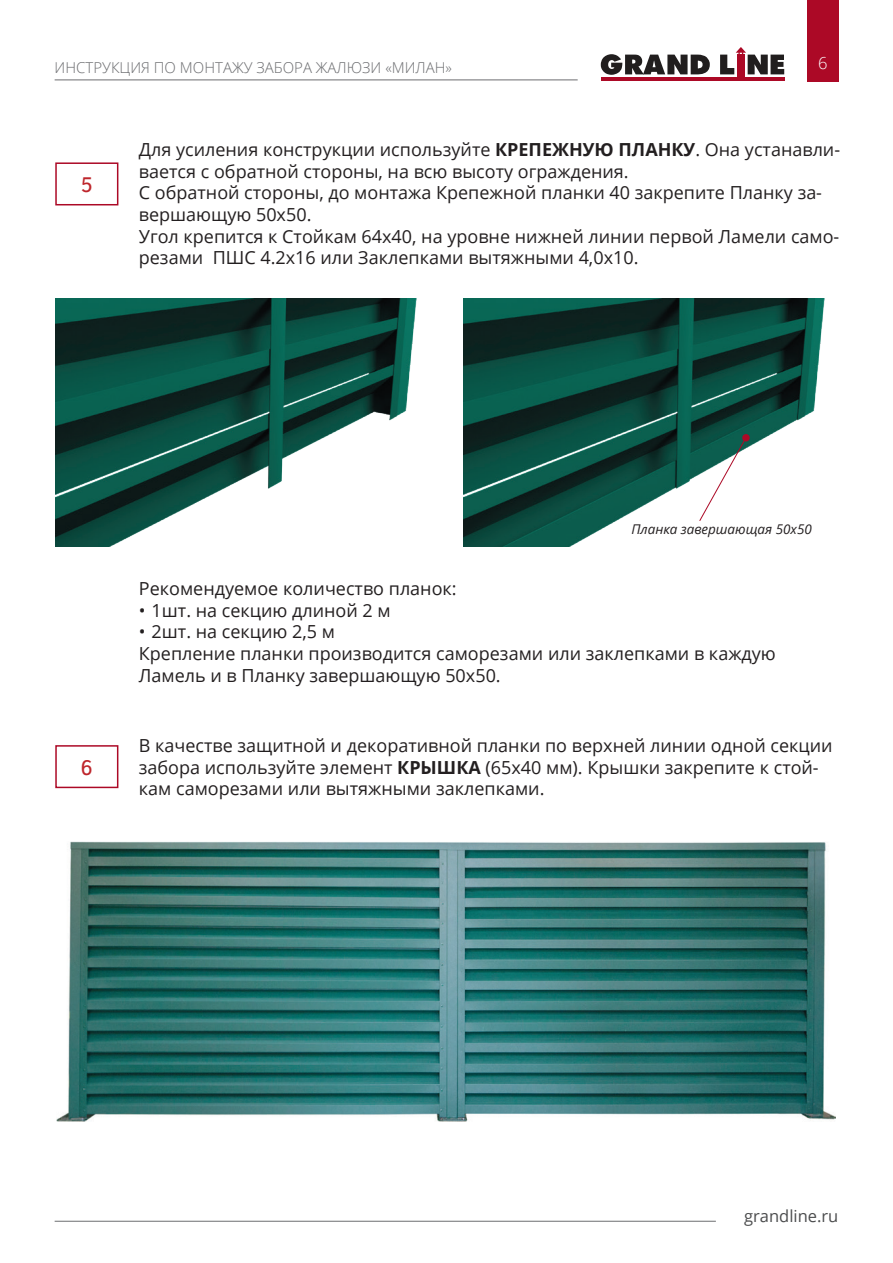
<style>
.page{position:relative;width:893px;height:1263px;background:#fff}
.page>*{position:absolute;margin:0;border:0;box-sizing:border-box;transform-origin:0 0}
.t1{font:21px "Red Ring";color:#be262c}
.t2{font:18px/21.6px "Open Sans";color:#231f20}
.t3{font:16.5px "Open Sans";color:#4b4c4d}
.t4{font:300 16.5px "Open Sans";color:#fff}
.t5{font:300 15px "Open Sans";color:#6c6d70}
.t6{font:italic 13.35px "Open Sans";color:#231f20}
.s1{font-weight:700}
</style>
<div class="page">
<div style="left:807px;top:0;width:31px;height:81px;background:#ac0926"></div>
<div style="left:737px;top:55px;width:7px;height:24px;background:#ac0926"></div>
<hr style="left:601px;top:77px;width:183px;height:3px;background:#ac0926">
<svg style="left:601px;top:54px;width:109px;height:21px"></svg>
<svg style="left:720px;top:47px;width:64px;height:27px"></svg>
<hr style="left:55px;top:80px;width:523px;height:1px;background:#6c6d70">
<hr style="left:55px;top:1221px;width:661px;height:1px;background:#6c6d70">
<div style="left:55px;top:162px;width:63px;height:43px;border:2px solid #ac0926"></div>
<div style="left:55px;top:745px;width:63px;height:43px;border:2px solid #ac0926"></div>
<img style="left:57px;top:842px;width:779px;height:280px">
<img style="left:55px;top:299px;width:362px;height:248px">
<img style="left:463px;top:299px;width:362px;height:248px">
<div style="left:742px;top:434px;width:8px;height:7px;background:#ac0926;border-radius:50%"></div>
<svg style="left:699px;top:437px;width:47px;height:84px"></svg>
<p class="t5" style="left:55px;top:58px;width:399px">ИНСТРУКЦИЯ ПО МОНТАЖУ ЗАБОРА ЖАЛЮЗИ «МИЛАН»</p>
<p class="t4" style="left:818px;top:52px;width:11px">6</p>
<p class="t1" style="left:81px;top:171px;width:13px">5</p>
<p class="t2" style="left:139px;top:138px;width:703px">Для усиления конструкции используйте <span class="s1">КРЕПЕЖНУЮ ПЛАНКУ</span>. Она устанавли&shy;вается с обратной стороны, на всю высоту ограждения.<br>С обратной стороны, до монтажа Крепежной планки 40 закрепите Планку за&shy;вершающую 50х50.<br>Угол крепится к Стойкам 64х40, на уровне нижней линии первой Ламели само&shy;резами ПШС 4.2х16 или Заклепками вытяжными 4,0х10.</p>
<p class="t1" style="left:81px;top:754px;width:13px">6</p>
<p class="t6" style="left:631px;top:520px;width:182px">Планка завершающая 50х50</p>
<p class="t2" style="left:139px;top:577px;width:319px">Рекомендуемое количество планок:</p>
<p class="t2" style="left:139px;top:599px;width:253px">• 1шт. на секцию длиной 2 м</p>
<p class="t2" style="left:139px;top:621px;width:639px">• 2шт. на секцию 2,5 м<br>Крепление планки производится саморезами или заклепками в каждую<br>Ламель и в Планку завершающую 50х50.</p>
<p class="t2" style="left:139px;top:734px;width:695px">В качестве защитной и декоративной планки по верхней линии одной секции забора используйте элемент <span class="s1">КРЫШКА</span> (65х40 мм). Крышки закрепите к стой&shy;кам саморезами или вытяжными заклепками.</p>
<p class="t3" style="left:744px;top:1204px;width:96px">grandline.ru</p>
</div>
